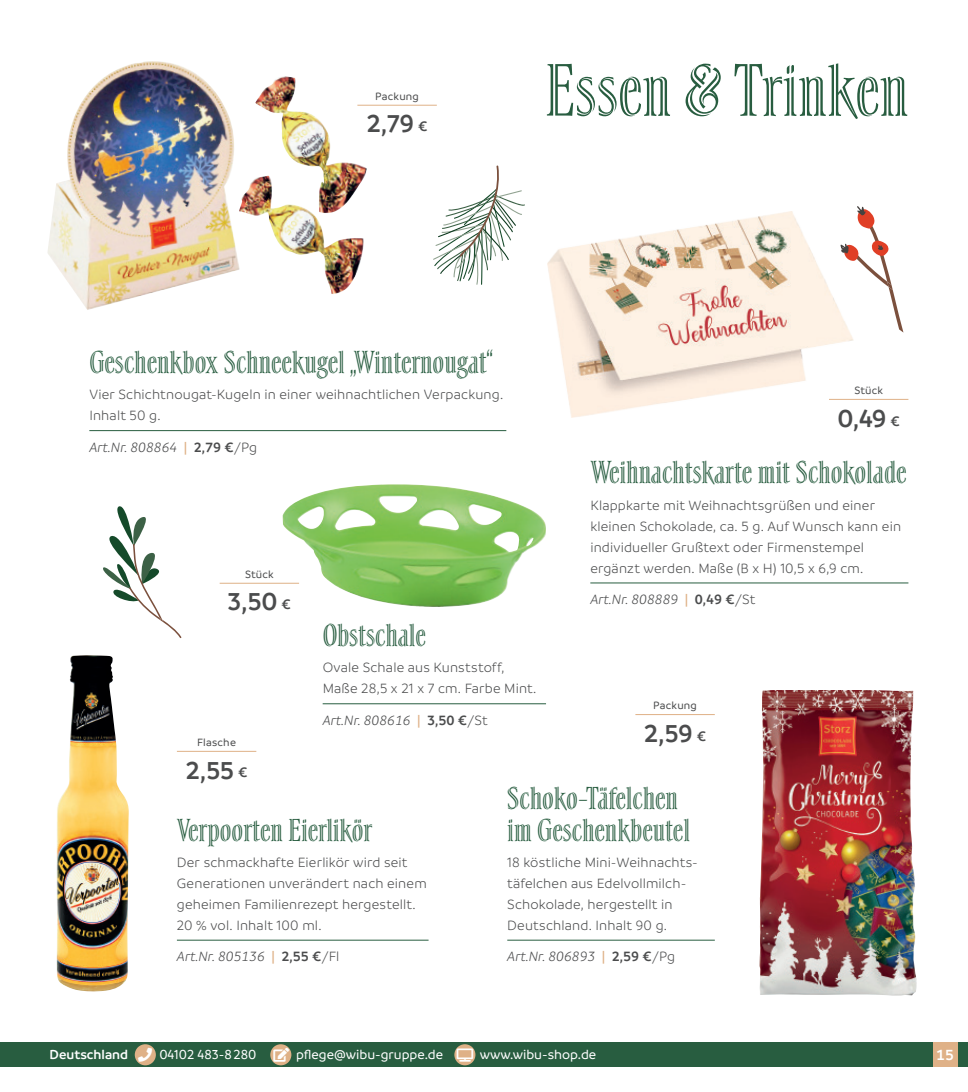
<style>
.page{position:relative;width:968px;height:1092px;background:#fff}
.page>*{position:absolute;margin:0;border:0;box-sizing:border-box;transform-origin:0 0}
.t1{font:73.5px "Summa Inline";color:#285d40}
.t2{font:31.5px/31.5px "Summa Inline";color:#285d40}
.t3{font:600 26.25px "Branding";color:#4b4c4d}
.t4{font:600 15.75px "Branding";color:#fff}
.t5{font:300 14.35px/21px "Branding";letter-spacing:.01em;color:#4b4c4d}
.t6{font:italic 300 14.35px "Branding";color:#4b4c4d}
.t7{font:500 14px "Branding";color:#fff}
.t8{font:600 14px "Branding";color:#fff}
.t9{font:500 11.38px "Branding";letter-spacing:.02em;color:#4b4c4d}
.s1{font-size:14.7px}
.s2{font-weight:600;font-style:normal;color:#dfb187}
.s3{font-weight:600;font-style:normal}
.s4{font-style:normal}
</style>
<div class="page">
<hr style="left:177px;top:939px;width:251px;height:1px;background:#285d40">
<hr style="left:507px;top:939px;width:207px;height:1px;background:#285d40">
<hr style="left:590px;top:582px;width:318px;height:1px;background:#285d40">
<hr style="left:89px;top:430px;width:417px;height:1px;background:#285d40">
<hr style="left:322px;top:703px;width:224px;height:1px;background:#285d40">
<div style="left:0;top:1042px;width:967px;height:25px;background:#285d40"></div>
<div style="left:932px;top:1042px;width:25px;height:25px;background:#dfb187"></div>
<svg style="left:454px;top:1044px;width:21px;height:21px"></svg>
<svg style="left:103px;top:506px;width:78px;height:132px"></svg>
<svg style="left:853px;top:206px;width:50px;height:126px"></svg>
<img style="left:547px;top:211px;width:306px;height:206px">
<svg style="left:433px;top:165px;width:92px;height:120px"></svg>
<img style="left:282px;top:484px;width:264px;height:123px">
<img style="left:47px;top:61px;width:320px;height:249px">
<img style="left:56px;top:655px;width:73px;height:336px">
<img style="left:759px;top:690px;width:157px;height:305px">
<hr style="left:357px;top:105px;width:80px;height:1px;background:#dfb187">
<hr style="left:635px;top:714px;width:79px;height:1px;background:#dfb187">
<hr style="left:177px;top:750px;width:79px;height:1px;background:#dfb187">
<hr style="left:828px;top:399px;width:80px;height:1px;background:#dfb187">
<hr style="left:220px;top:582px;width:79px;height:1px;background:#dfb187">
<svg style="left:135px;top:1044px;width:21px;height:21px"></svg>
<svg style="left:270px;top:1044px;width:21px;height:21px"></svg>
<p class="t9" style="left:375px;top:90px;width:45px">Packung</p>
<h3 class="t3" style="left:367px;top:109px;width:62px">2,79 <span class="s1">€</span></h3>
<h1 class="t1" style="left:545px;top:48px;width:364px">Essen &amp; Trinken</h1>
<h2 class="t2" style="left:89px;top:347px;width:405px">Geschenkbox Schneekugel „Winternougat“</h2>
<p class="t5" style="left:89px;top:384px;width:415px">Vier Schichtnougat-Kugeln in einer weihnachtlichen Verpackung.<br>Inhalt 50 g.</p>
<p class="t6" style="left:89px;top:439px;width:169px">Art.Nr. 808864 <span class="s2">|</span> <span class="s3">2,79 €</span><span class="s4">/Pg</span></p>
<p class="t9" style="left:245px;top:568px;width:30px">Stück</p>
<h3 class="t3" style="left:227px;top:587px;width:65px">3,50 <span class="s1">€</span></h3>
<p class="t9" style="left:197px;top:736px;width:40px">Flasche</p>
<h3 class="t3" style="left:186px;top:755px;width:63px">2,55 <span class="s1">€</span></h3>
<h2 class="t2" style="left:322px;top:620px;width:105px">Obstschale</h2>
<p class="t5" style="left:322px;top:657px;width:215px">Ovale Schale aus Kunststoff,<br>Maße 28,5 x 21 x 7 cm. Farbe Mint.</p>
<p class="t6" style="left:322px;top:712px;width:166px">Art.Nr. 808616 <span class="s2">|</span> <span class="s3">3,50 €</span><span class="s4">/St</span></p>
<p class="t9" style="left:854px;top:384px;width:30px">Stück</p>
<h3 class="t3" style="left:837px;top:403px;width:64px">0,49 <span class="s1">€</span></h3>
<h2 class="t2" style="left:590px;top:458px;width:317px">Weihnachtskarte mit Schokolade</h2>
<p class="t5" style="left:590px;top:494px;width:312px">Klappkarte mit Weihnachtsgrüßen und einer kleinen Schokolade, ca. 5 g. Auf Wunsch kann ein individueller Grußtext oder Firmenstempel ergänzt werden. Maße (B x H) 10,5 x 6,9 cm.</p>
<p class="t6" style="left:590px;top:592px;width:166px">Art.Nr. 808889 <span class="s2">|</span> <span class="s3">0,49 €</span><span class="s4">/St</span></p>
<p class="t9" style="left:653px;top:699px;width:45px">Packung</p>
<h3 class="t3" style="left:644px;top:718px;width:64px">2,59 <span class="s1">€</span></h3>
<h2 class="t2" style="left:177px;top:815px;width:197px">Verpoorten Eierlikör</h2>
<p class="t5" style="left:177px;top:851px;width:251px">Der schmackhafte Eierlikör wird seit Generationen unverändert nach einem geheimen Familienrezept hergestellt.<br>20 % vol. Inhalt 100 ml.</p>
<p class="t6" style="left:177px;top:949px;width:164px">Art.Nr. 805136 <span class="s2">|</span> <span class="s3">2,55 €</span><span class="s4">/Fl</span></p>
<h2 class="t2" style="left:507px;top:783px;width:184px">Schoko-Täfelchen im Geschenkbeutel</h2>
<p class="t5" style="left:507px;top:851px;width:190px">18 köstliche Mini-Weihnachts&shy;täfelchen aus Edelvollmilch-<br>Schokolade, hergestellt in<br>Deutschland. Inhalt 90 g.</p>
<p class="t6" style="left:507px;top:949px;width:169px">Art.Nr. 806893 <span class="s2">|</span> <span class="s3">2,59 €</span><span class="s4">/Pg</span></p>
<p class="t8" style="left:50px;top:1046px;width:80px">Deutschland</p>
<p class="t7" style="left:159px;top:1047px;width:98px">04102 483-8280</p>
<p class="t7" style="left:296px;top:1047px;width:301px">pflege@wibu-gruppe.de ● www.wibu-shop.de</p>
<p class="t4" style="left:936px;top:1045px;width:19px">15</p>
</div>
